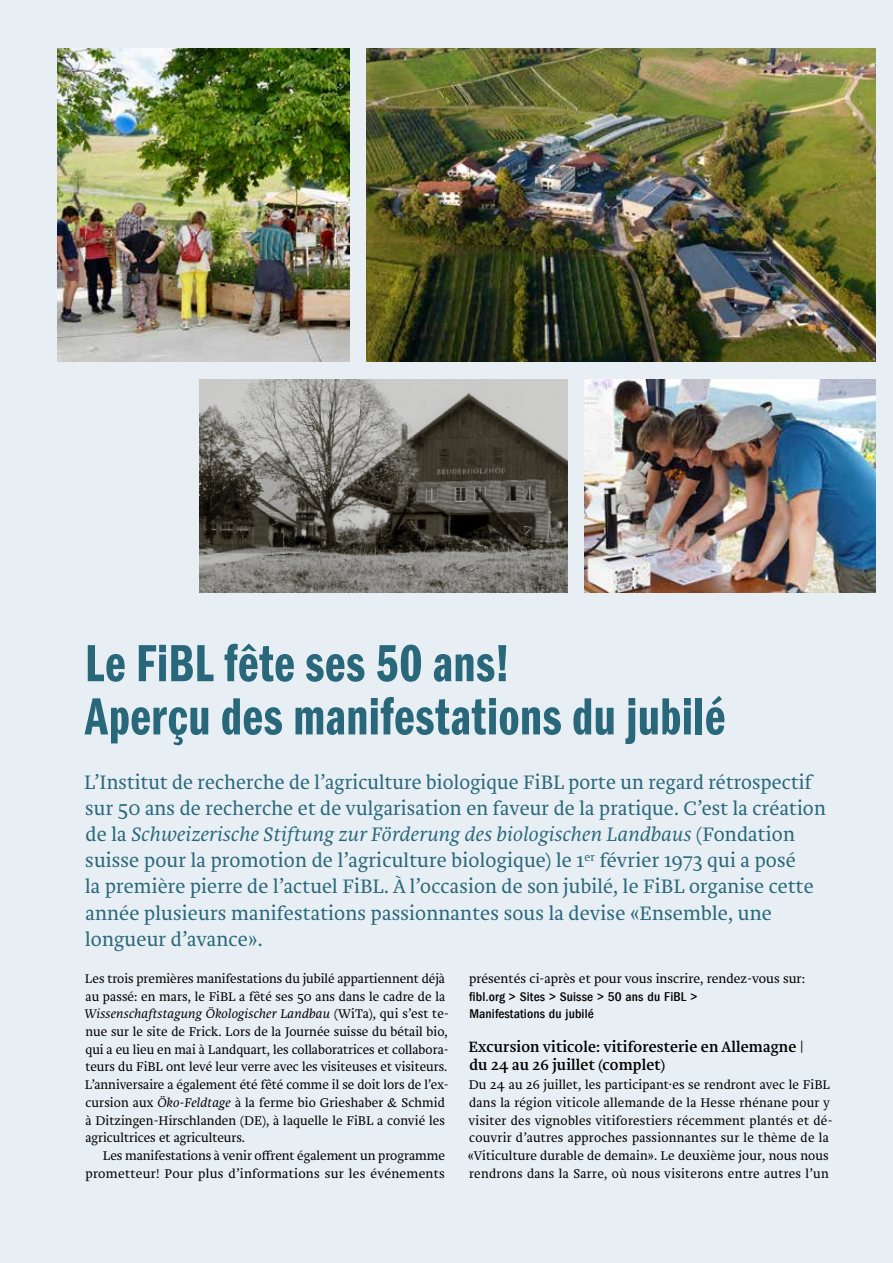
<style>
.page{position:relative;width:893px;height:1263px;background:#e8eff4}
.page>*{position:absolute;margin:0;border:0;box-sizing:border-box;transform-origin:0 0}
.t1{font:54.15px/53.2px "Franklin Gothic LT Com Dm Cm";letter-spacing:.015em;color:#29677b}
.t2{font:300 20.25px/26.1px "Brioni Pro";letter-spacing:.01em;color:#29677b}
.t3{font:15.45px/17.7px "Brioni Pro";letter-spacing:.01em;color:#000}
.t4{font:300 13.2px/17.7px "Brioni Pro";letter-spacing:.005em;color:#000}
.t5{font:500 condensed 13.2px/17.7px "Franklin Gothic LT Com";letter-spacing:.01em;color:#000}
.s1{font-style:italic}
</style>
<div class="page">
<img style="left:584px;top:380px;width:292px;height:212px">
<img style="left:58px;top:48px;width:291px;height:314px">
<img style="left:200px;top:380px;width:367px;height:212px">
<img style="left:366px;top:48px;width:510px;height:314px">
<h1 class="t1" style="left:85px;top:637px;width:641px">Le FiBL fête ses 50 ans!<br>Aperçu des manifestations du jubilé</h1>
<p class="t2" style="left:84px;top:770px;width:743px">L’Institut de recherche de l’agriculture biologique FiBL porte un regard rétrospectif sur 50 ans de recherche et de vulgarisation en faveur de la pratique. C’est la création de la <span class="s1">Schweizerische Stiftung zur Förderung des biologischen Landbaus</span> (Fondation suisse pour la promotion de l’agriculture biologique) le 1<sup>er</sup> février 1973 qui a posé<br>la première pierre de l’actuel FiBL. À l’occasion de son jubilé, le FiBL organise cette année plusieurs manifestations passionnantes sous la devise «Ensemble, une longueur d’avance».</p>
<p class="t4" style="left:85px;top:970px;width:366px">Les trois premières manifestations du jubilé appartiennent déjà au passé: en mars, le FiBL a fêté ses 50 ans dans le cadre de la <span class="s1">Wissenschaftstagung Ökologischer Landbau</span> (WiTa), qui s’est te&shy;nue sur le site de Frick. Lors de la Journée suisse du bétail bio, qui a eu lieu en mai à Landquart, les collaboratrices et collabora&shy;teurs du FiBL ont levé leur verre avec les visiteuses et visiteurs.<br>L’anniversaire a également été fêté comme il se doit lors de l’ex&shy;cursion aux <span class="s1">Öko-Feldtage</span> à la ferme bio Grieshaber &amp; Schmid à Ditzingen-Hirschlanden (DE), à laquelle le FiBL a convié les agricultrices et agriculteurs.</p>
<p class="t4" style="left:85px;top:1147px;width:361px;text-align:right">Les manifestations à venir offrent également un programme prometteur! Pour plus d’informations sur les événements</p>
<p class="t4" style="left:469px;top:970px;width:337px">présentés ci-après et pour vous inscrire, rendez-vous sur:</p>
<p class="t5" style="left:469px;top:987px;width:229px">fibl.org &gt; Sites &gt; Suisse &gt; 50 ans du FiBL &gt;<br>Manifestations du jubilé</p>
<p class="t3" style="left:469px;top:1038px;width:336px">Excursion viticole: vitiforesterie en Allemagne | du 24 au 26 juillet (complet)</p>
<p class="t4" style="left:468px;top:1076px;width:366px">Du 24 au 26 juillet, les participant·es se rendront avec le FiBL dans la région viticole allemande de la Hesse rhénane pour y visiter des vignobles vitiforestiers récemment plantés et dé&shy;couvrir d’autres approches passionnantes sur le thème de la «Viticulture durable de demain». Le deuxième jour, nous nous rendrons dans la Sarre, où nous visiterons entre autres l’un</p>
</div>
